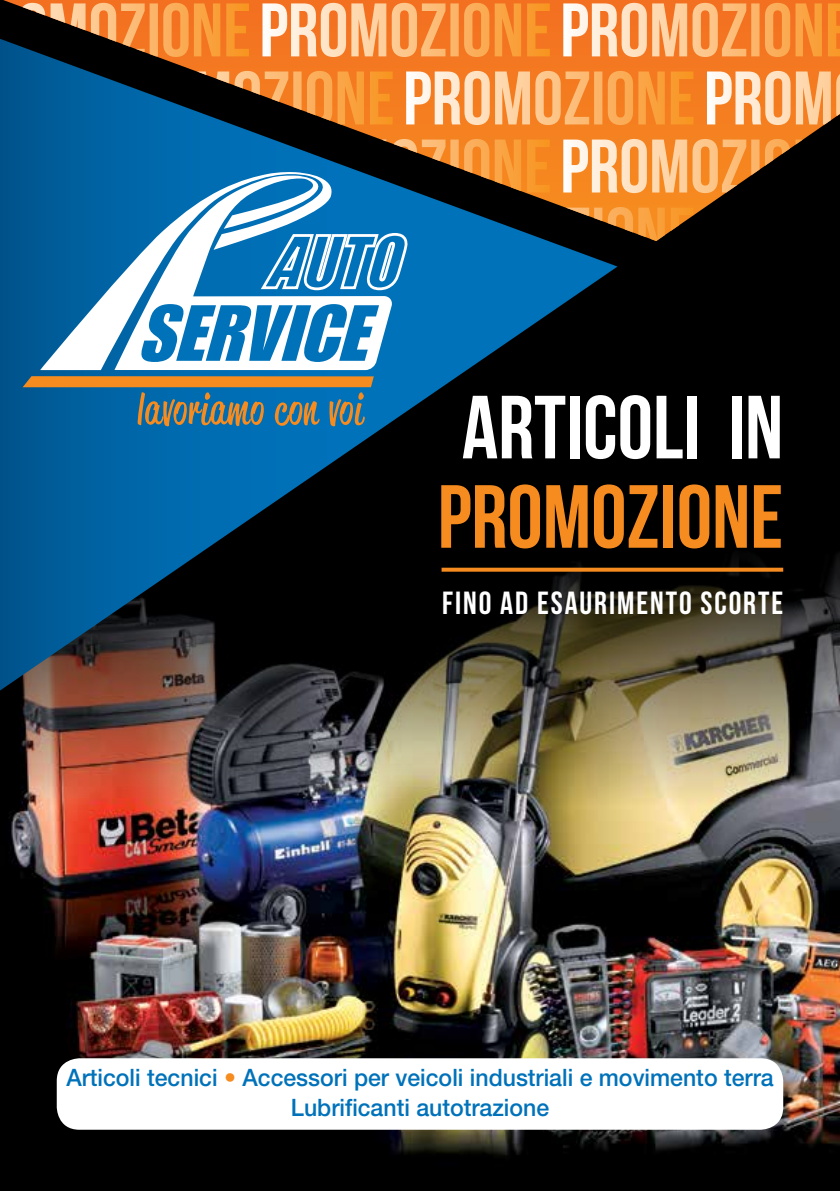
<style>
.page{position:relative;width:840px;height:1191px;background:#fff}
.page>*{position:absolute;margin:0;border:0;box-sizing:border-box;transform-origin:0 0}
.t1{font:89.4px "Bebas Neue";color:#fff}
.t2{font:89.4px "Bebas Neue";color:#f68b1f}
.t3{font:32px "Bebas Neue";letter-spacing:.06em;color:#fff}
.t4{font:500 24px/30px "Helvetica Neue";color:#0072ba;text-align:center;scale:.96 1}
.s1{color:#f68b1f}
</style>
<div class="page">
<div style="left:0;top:0;width:839px;height:1191px;background:#000"></div>
<img style="left:0;top:554px;width:839px;height:602px">
<svg style="left:3px;top:0;width:836px;height:216px"></svg>
<svg style="left:23px;top:3px;width:226px;height:36px"></svg>
<svg style="left:262px;top:3px;width:287px;height:36px;background:#f8a461"></svg>
<svg style="left:617px;top:71px;width:76px;height:54px;background:#f79130"></svg>
<svg style="left:617px;top:207px;width:76px;height:34px"></svg>
<svg style="left:563px;top:3px;width:276px;height:54px;background:#f8a460"></svg>
<svg style="left:706px;top:71px;width:133px;height:54px;background:#f7b780"></svg>
<svg style="left:617px;top:139px;width:185px;height:54px"></svg>
<svg style="left:706px;top:207px;width:133px;height:9px"></svg>
<svg style="left:0;top:39px;width:617px;height:651px"></svg>
<svg style="left:40px;top:168px;width:293px;height:202px;background:#327fb1"></svg>
<svg style="left:114px;top:175px;width:278px;height:195px;background:#71add3"></svg>
<svg style="left:140px;top:304px;width:239px;height:58px;background:#59a3d1"></svg>
<svg style="left:105px;top:207px;width:304px;height:85px;background:#589fcd"></svg>
<svg style="left:23px;top:376px;width:350px;height:50px;background:#587478"></svg>
<div style="left:57px;top:1058px;width:725px;height:71px;background:#fff;border-radius:23px"></div>
<svg style="left:441px;top:567px;width:341px;height:4px"></svg>
<h1 class="t1" style="left:461px;top:378px;width:323px">ARTICOLI IN</h1>
<h1 class="t2" style="left:437px;top:468px;width:347px">PROMOZIONE</h1>
<h2 class="t3" style="left:442px;top:585px;width:342px">FINO AD ESAURIMENTO SCORTE</h2>
<p class="t4" style="left:66px;top:1062px;width:737px">Articoli tecnici <span class="s1">•</span> Accessori per veicoli industriali e movimento terra<br>Lubrificanti autotrazione</p>
</div>
